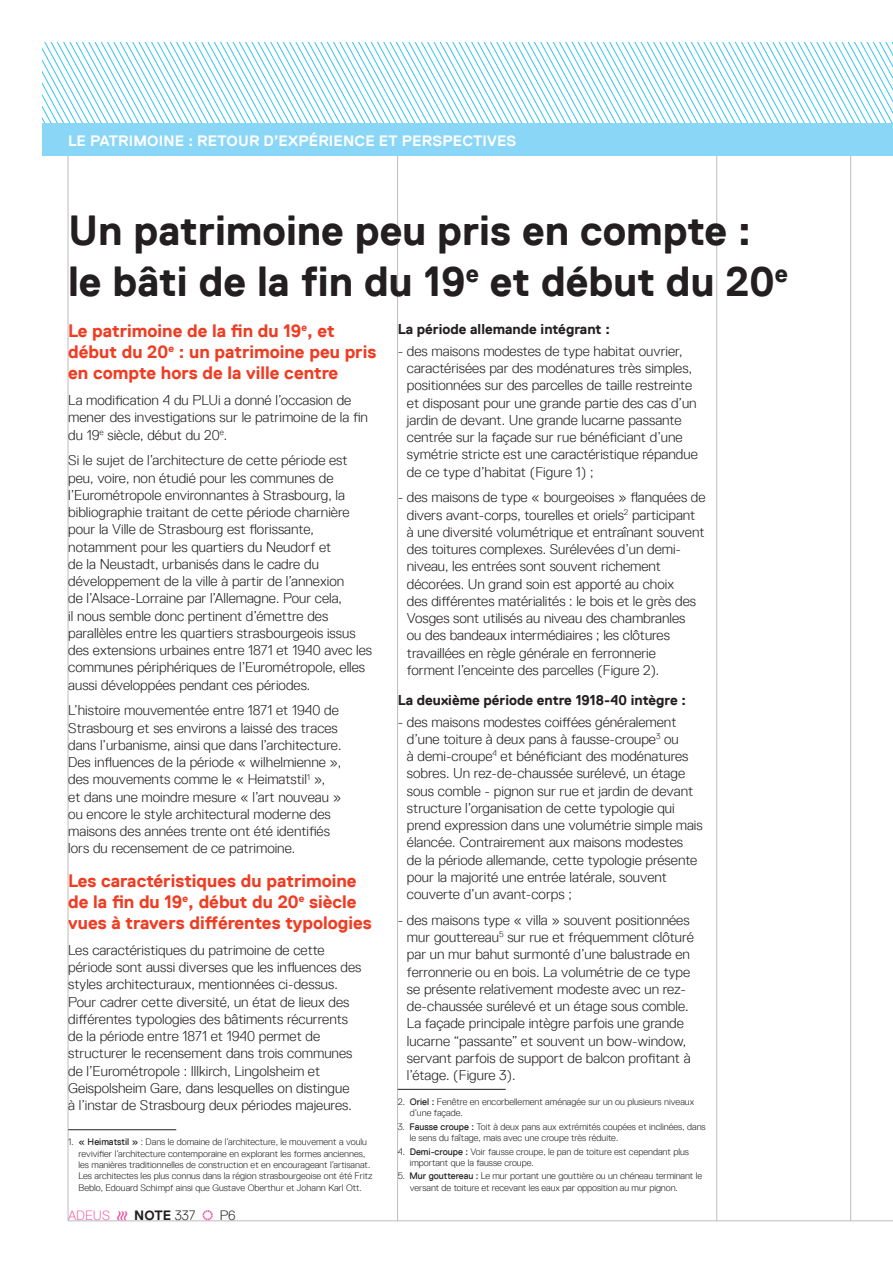
<style>
.page{position:relative;width:893px;height:1263px;background:#fff}
.page>*{position:absolute;margin:0;border:0;box-sizing:border-box;transform-origin:0 0}
.t1{font:700 42px/50.4px "Replica";color:#231f20}
.t2{font:700 18px/21px "Replica";color:#ef3c22}
.t3{font:700 15px "Replica";letter-spacing:.01em;color:#fff}
.t4{font:300 14.25px/17.2px "Replica";color:#231f20}
.t5{font:700 14.25px "Replica";color:#231f20}
.t6{font:700 13.5px "Replica";color:#231f20}
.t7{font:300 13.5px "Replica";color:#f166a7}
.t8{font:300 13.5px "Replica";color:#231f20}
.t9{font:300 9.45px/11.4px "Replica";color:#231f20}
.s1{font-weight:400}
.s2{font-weight:300}
</style>
<div class="page">
<hr style="left:68px;top:1220px;width:825px;height:1px;background:#bcbdc0">
<hr style="left:68px;top:155px;width:1px;height:1066px;background:#bcbdc0">
<hr style="left:850px;top:155px;width:1px;height:1066px;background:#bcbdc0">
<svg style="left:117px;top:1211px;width:10px;height:9px"></svg>
<svg style="left:202px;top:1210px;width:11px;height:10px"></svg>
<hr style="left:397px;top:155px;width:1px;height:1066px;background:#bcbdc0">
<hr style="left:716px;top:155px;width:1px;height:1066px;background:#bcbdc0">
<hr style="left:68px;top:1129px;width:108px;height:1px;background:#231f20">
<hr style="left:398px;top:1089px;width:108px;height:1px;background:#231f20">
<div style="left:43px;top:122px;width:850px;height:33px;background:#89d6f7"></div>
<svg style="left:43px;top:43px;width:850px;height:80px"></svg>
<p class="t3" style="left:68px;top:132px;width:450px">LE PATRIMOINE : RETOUR D’EXPÉRIENCE ET PERSPECTIVES</p>
<h1 class="t1" style="left:68px;top:206px;width:721px">Un patrimoine peu pris en compte : le bâti de la fin du 19<sup>e</sup> et début du 20<sup>e</sup></h1>
<p class="t2" style="left:68px;top:321px;width:310px">Le patrimoine de la fin du 19<sup>e</sup>, et début du 20<sup>e</sup> : un patrimoine peu pris en compte hors de la ville centre</p>
<p class="t4" style="left:68px;top:391px;width:301px">La modification 4 du PLUi a donné l’occasion de mener des investigations sur le patrimoine de la fin du 19<sup>e</sup> siècle, début du 20<sup>e</sup>.</p>
<p class="t4" style="left:68px;top:452px;width:305px">Si le sujet de l’architecture de cette période est peu, voire, non étudié pour les communes de l’Eurométropole environnantes à Strasbourg, la bibliographie traitant de cette période charnière pour la Ville de Strasbourg est florissante, notamment pour les quartiers du Neudorf et<br>de la Neustadt, urbanisés dans le cadre du développement de la ville à partir de l’annexion<br>de l’Alsace-Lorraine par l’Allemagne. Pour cela,<br>il nous semble donc pertinent d’émettre des parallèles entre les quartiers strasbourgeois issus des extensions urbaines entre 1871 et 1940 avec les communes périphériques de l’Eurométropole, elles aussi développées pendant ces périodes.</p>
<p class="t4" style="left:68px;top:702px;width:275px">L’histoire mouvementée entre 1871 et 1940 de Strasbourg et ses environs a laissé des traces dans l’urbanisme, ainsi que dans l’architecture.<br>Des influences de la période « wilhelmienne », des mouvements comme le « Heimatstil<sup>1</sup> »,<br>et dans une moindre mesure « l’art nouveau » ou encore le style architectural moderne des maisons des années trente ont été identifiés lors du recensement de ce patrimoine.</p>
<p class="t2" style="left:68px;top:870px;width:305px">Les caractéristiques du patrimoine de la fin du 19<sup>e</sup>, début du 20<sup>e</sup> siècle vues à travers différentes typologies</p>
<p class="t4" style="left:68px;top:941px;width:295px">Les caractéristiques du patrimoine de cette période sont aussi diverses que les influences des styles architecturaux, mentionnées ci-dessus.<br>Pour cadrer cette diversité, un état de lieux des différentes typologies des bâtiments récurrents de la période entre 1871 et 1940 permet de structurer le recensement dans trois communes de l’Eurométropole : Illkirch, Lingolsheim et Geispolsheim Gare, dans lesquelles on distingue<br>à l’instar de Strasbourg deux périodes majeures.</p>
<p class="t9" style="left:79px;top:1136px;width:296px;text-indent:-10px">1. <span class="s1">« Heimatstil »</span> : Dans le domaine de l’architecture, le mouvement a voulu revivifier l’architecture contemporaine en explorant les formes anciennes, les manières traditionnelles de construction et en encourageant l’artisanat.<br>Les architectes les plus connus dans la région strasbourgeoise ont été Fritz Beblo, Edouard Schimpf ainsi que Gustave Oberthur et Johann Karl Ott.</p>
<p class="t7" style="left:68px;top:1208px;width:43px">ADEUS</p>
<p class="t6" style="left:134px;top:1208px;width:63px">NOTE <span class="s2">337</span></p>
<p class="t8" style="left:220px;top:1208px;width:17px">P6</p>
<p class="t5" style="left:398px;top:321px;width:214px">La période allemande intégrant :</p>
<p class="t4" style="left:407px;top:342px;width:292px;text-indent:-9px">- des maisons modestes de type habitat ouvrier, caractérisées par des modénatures très simples, positionnées sur des parcelles de taille restreinte et disposant pour une grande partie des cas d’un jardin de devant. Une grande lucarne passante centrée sur la façade sur rue bénéficiant d’une symétrie stricte est une caractéristique répandue de ce type d’habitat (Figure 1) ;</p>
<p class="t4" style="left:407px;top:489px;width:300px;text-indent:-9px">- des maisons de type « bourgeoises » flanquées de divers avant-corps, tourelles et oriels<sup>2</sup> participant à une diversité volumétrique et entraînant souvent des toitures complexes. Surélevées d’un demi&shy;niveau, les entrées sont souvent richement décorées. Un grand soin est apporté au choix<br>des différentes matérialités : le bois et le grès des Vosges sont utilisés au niveau des chambranles<br>ou des bandeaux intermédiaires ; les clôtures travaillées en règle générale en ferronnerie forment l’enceinte des parcelles (Figure 2).</p>
<p class="t5" style="left:398px;top:692px;width:290px">La deuxième période entre 1918-40 intègre :</p>
<p class="t4" style="left:407px;top:713px;width:297px;text-indent:-9px">- des maisons modestes coiffées généralement d’une toiture à deux pans à fausse-croupe<sup>3</sup> ou<br>à demi-croupe<sup>4</sup> et bénéficiant des modénatures sobres. Un rez-de-chaussée surélevé, un étage sous comble - pignon sur rue et jardin de devant structure l’organisation de cette typologie qui prend expression dans une volumétrie simple mais élancée. Contrairement aux maisons modestes<br>de la période allemande, cette typologie présente pour la majorité une entrée latérale, souvent couverte d’un avant-corps ;</p>
<p class="t4" style="left:407px;top:911px;width:288px;text-indent:-9px">- des maisons type « villa » souvent positionnées mur gouttereau<sup>5</sup> sur rue et fréquemment clôturé par un mur bahut surmonté d’une balustrade en ferronnerie ou en bois. La volumétrie de ce type se présente relativement modeste avec un rez&shy;de-chaussée surélevé et un étage sous comble.<br>La façade principale intègre parfois une grande lucarne “passante” et souvent un bow-window, servant parfois de support de balcon profitant à l’étage. (Figure 3).</p>
<p class="t9" style="left:410px;top:1096px;width:286px;text-indent:-12px">2. <span class="s1">Oriel :</span> Fenêtre en encorbellement aménagée sur un ou plusieurs niveaux d’une façade.</p>
<p class="t9" style="left:410px;top:1121px;width:298px;text-indent:-12px">3. <span class="s1">Fausse croupe :</span> Toit à deux pans aux extrémités coupées et inclinées, dans le sens du faîtage, mais avec une croupe très réduite.</p>
<p class="t9" style="left:410px;top:1145px;width:281px;text-indent:-12px">4. <span class="s1">Demi-croupe :</span> Voir fausse croupe, le pan de toiture est cependant plus important que la fausse croupe.</p>
<p class="t9" style="left:410px;top:1170px;width:294px;text-indent:-12px">5. <span class="s1">Mur gouttereau :</span> Le mur portant une gouttière ou un chéneau terminant le versant de toiture et recevant les eaux par opposition au mur pignon.</p>
</div>
